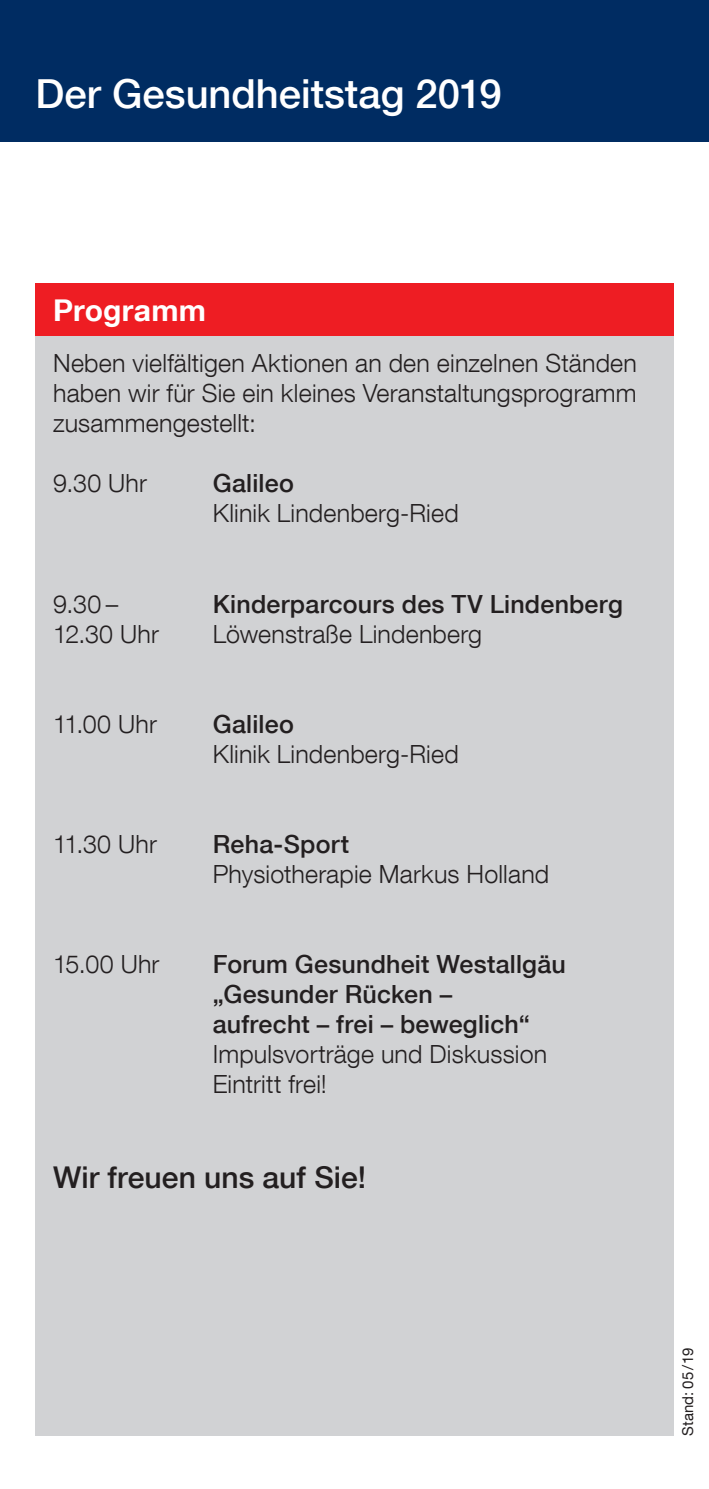
<style>
.page{position:relative;width:709px;height:1489px;background:#fff}
.page>*{position:absolute;margin:0;border:0;box-sizing:border-box;transform-origin:0 0}
.t1{font:500 40px "Helvetica Neue LT Com";color:#fff}
.t2{font:500 30px "Helvetica Neue LT Com";color:#231f20}
.t3{font:700 30px "Helvetica Neue LT Com";letter-spacing:.005em;color:#fff}
.t4{font:300 25px/30px "Helvetica Neue LT Com";letter-spacing:.005em;color:#231f20;text-align:justify}
.t5{font:500 25px/30px "Helvetica Neue LT Com";letter-spacing:.01em;color:#231f20}
.t6{font:15px "Helvetica Neue LT Com";color:#231f20}
</style>
<div class="page">
<div style="left:0;top:0;width:709px;height:142px;background:#002c62"></div>
<div style="left:35px;top:283px;width:638px;height:54px;background:#ee1d23"></div>
<div style="left:35px;top:337px;width:638px;height:1098px;background:#d1d2d4"></div>
<h1 class="t1" style="left:35px;top:70px;width:468px">Der Gesundheitstag 2019</h1>
<p class="t3" style="left:53px;top:291px;width:154px">Programm</p>
<p class="t4" style="left:53px;top:348px;width:585px">Neben vielfältigen Aktionen an den einzelnen Ständen haben wir für Sie ein kleines Veranstaltungsprogramm zusammengestellt:</p>
<p class="t4" style="left:53px;top:468px;width:95px">9.30 Uhr</p>
<p class="t5" style="left:213px;top:468px;width:83px">Galileo</p>
<p class="t4" style="left:213px;top:498px;width:247px">Klinik Lindenberg-Ried</p>
<p class="t4" style="left:53px;top:588px;width:67px">9.30 –</p>
<p class="t5" style="left:213px;top:588px;width:412px">Kinderparcours des TV Lindenberg</p>
<p class="t4" style="left:53px;top:618px;width:107px">12.30 Uhr</p>
<p class="t4" style="left:213px;top:618px;width:271px">Löwenstraße Lindenberg</p>
<p class="t4" style="left:53px;top:708px;width:105px">11.00 Uhr</p>
<p class="t5" style="left:213px;top:708px;width:83px">Galileo</p>
<p class="t4" style="left:213px;top:738px;width:247px">Klinik Lindenberg-Ried</p>
<p class="t4" style="left:53px;top:828px;width:105px">11.30 Uhr</p>
<p class="t5" style="left:213px;top:828px;width:138px">Reha-Sport</p>
<p class="t4" style="left:213px;top:858px;width:338px">Physiotherapie Markus Holland</p>
<p class="t4" style="left:53px;top:948px;width:108px">15.00 Uhr</p>
<p class="t5" style="left:213px;top:948px;width:355px">Forum Gesundheit Westallgäu „Gesunder Rücken –<br>aufrecht – frei – beweglich“</p>
<p class="t4" style="left:213px;top:1038px;width:336px">Impulsvorträge und Diskussion<br>Eintritt frei!</p>
<p class="t2" style="left:53px;top:1158px;width:314px">Wir freuen uns auf Sie!</p>
<p class="t6" style="left:678px;top:1435px;width:89px;rotate:-90deg">Stand: 05 / 19</p>
</div>
